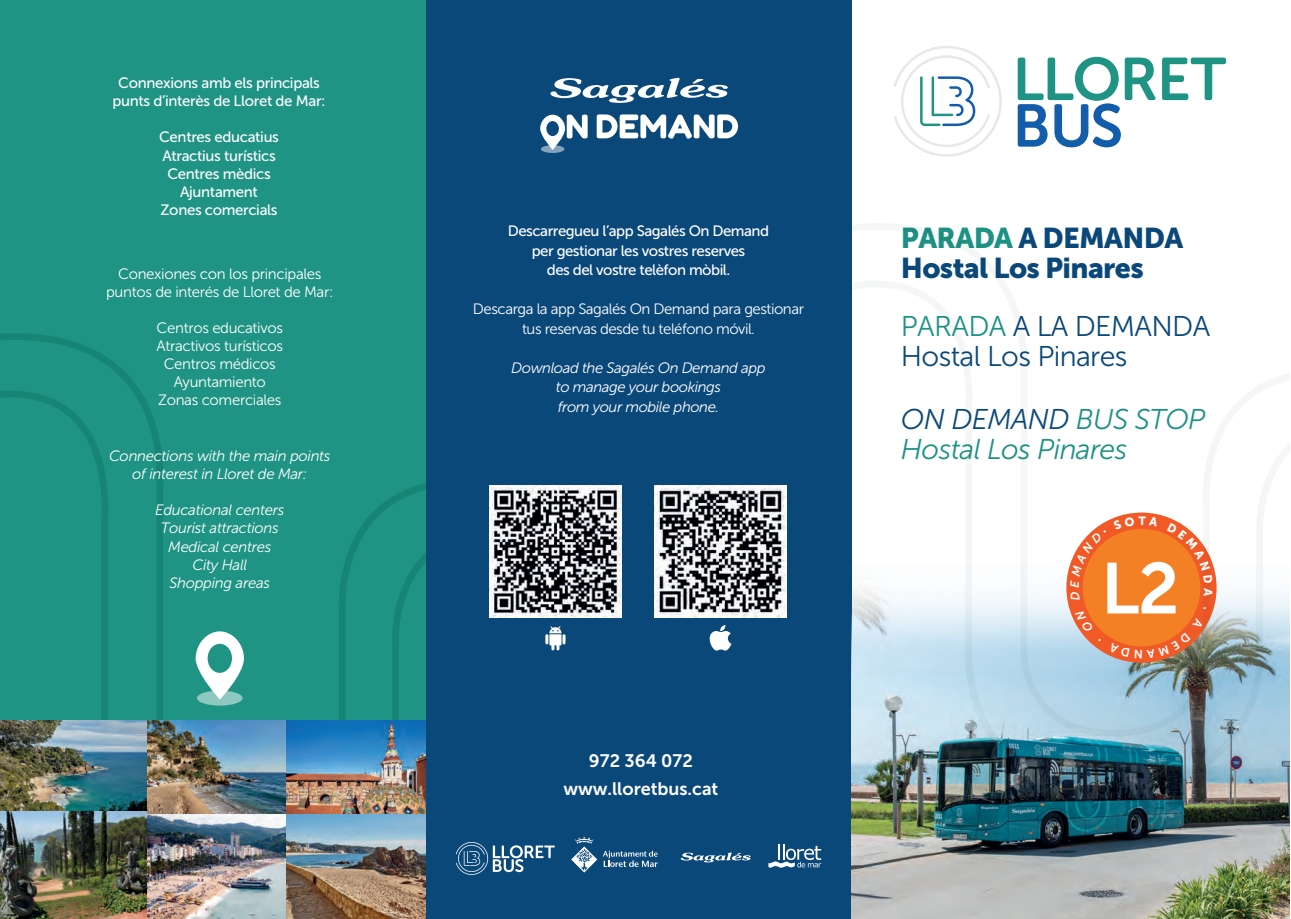
<style>
.page{position:relative;width:1291px;height:919px;background:#fff}
.page>*{position:absolute;margin:0;border:0;box-sizing:border-box;transform-origin:0 0}
.t1{font:28.5px/30px "Museo Sans 300";letter-spacing:-.025em;color:#0b487a}
.t2{font:italic 28.5px/30px "Museo Sans 300";letter-spacing:-.025em;color:#1d9284}
.t3{font:28.5px/30px "Museo Sans 900";letter-spacing:-.025em;color:#0b487a}
.t4{font:18px "Museo Sans 700";color:#fff}
.t5{font:15px/18px "Museo Sans 500";letter-spacing:-.025em;color:#fff;text-align:center}
.t6{font:15px/18px "Museo Sans 300";letter-spacing:-.025em;color:#fff;text-align:center}
.t7{font:italic 15px/18px "Museo Sans 300";letter-spacing:-.025em;color:#fff;text-align:center}
.s1{color:#1d9284}
.s2{color:#0b487a}
</style>
<div class="page">
<div style="left:425px;top:0;width:426px;height:918px;background:#0b487a"></div>
<img style="left:851px;top:794px;width:438px;height:124px">
<div style="left:0;top:0;width:425px;height:906px;background:#1f9384"></div>
<svg style="left:1162px;top:58px;width:63px;height:42px"></svg>
<svg style="left:1017px;top:57px;width:138px;height:90px"></svg>
<svg style="left:894px;top:46px;width:107px;height:111px"></svg>
<svg style="left:571px;top:837px;width:86px;height:36px"></svg>
<svg style="left:768px;top:844px;width:53px;height:23px"></svg>
<svg style="left:456px;top:842px;width:98px;height:32px"></svg>
<svg style="left:680px;top:852px;width:70px;height:10px"></svg>
<svg style="left:851px;top:280px;width:438px;height:514px"></svg>
<svg style="left:0;top:333px;width:139px;height:57px"></svg>
<svg style="left:0;top:390px;width:425px;height:330px"></svg>
<svg style="left:550px;top:78px;width:177px;height:25px"></svg>
<svg style="left:596px;top:114px;width:142px;height:25px"></svg>
<div style="left:541px;top:145px;width:23px;height:8px;background:#84a3bc;border-radius:50%"></div>
<svg style="left:540px;top:114px;width:47px;height:36px"></svg>
<img style="left:489px;top:485px;width:132px;height:132px">
<img style="left:654px;top:485px;width:132px;height:132px">
<svg style="left:545px;top:626px;width:20px;height:24px"></svg>
<svg style="left:709px;top:625px;width:22px;height:25px"></svg>
<img style="left:0;top:720px;width:425px;height:198px">
<div style="left:197px;top:690px;width:46px;height:15px;background:#8ec8c1;border-radius:50%"></div>
<svg style="left:196px;top:631px;width:48px;height:68px"></svg>
<svg style="left:1070px;top:516px;width:142px;height:142px;background:#ee8a51"></svg>
<p class="t5" style="left:112px;top:74px;width:214px">Connexions amb els principals punts d’interès de Lloret de Mar:</p>
<p class="t5" style="left:159px;top:128px;width:121px">Centres educatius<br>Atractius turístics<br>Centres mèdics<br>Ajuntament<br>Zones comercials</p>
<p class="t6" style="left:106px;top:264px;width:229px">Conexiones con los principales puntos de interés de Lloret de Mar:</p>
<p class="t6" style="left:156px;top:318px;width:128px">Centros educativos<br>Atractivos turísticos<br>Centros médicos<br>Ayuntamiento<br>Zonas comerciales</p>
<p class="t7" style="left:109px;top:447px;width:223px">Connections with the main points of interest in Lloret de Mar:</p>
<p class="t7" style="left:155px;top:501px;width:131px">Educational centers<br>Tourist attractions<br>Medical centres<br>City Hall<br>Shopping areas</p>
<p class="t5" style="left:508px;top:221px;width:263px;line-height:19.5px">Descarregueu l’app Sagalés On Demand per gestionar les vostres reserves<br>des del vostre telèfon mòbil.</p>
<p class="t6" style="left:473px;top:299px;width:332px;line-height:19.5px">Descarga la app Sagalés On Demand para gestionar tus reservas desde tu teléfono móvil.</p>
<p class="t7" style="left:511px;top:358px;width:256px;line-height:19.5px">Download the Sagalés On Demand app to manage your bookings<br>from your mobile phone.</p>
<h1 class="t3" style="left:900px;top:223px;width:284px"><span class="s1">PARADA</span> A DEMANDA<br>Hostal Los Pinares</h1>
<h1 class="t1" style="left:900px;top:311px;width:311px"><span class="s1">PARADA</span> A LA DEMANDA<br>Hostal Los Pinares</h1>
<h1 class="t2" style="left:900px;top:404px;width:306px"><span class="s2">ON DEMAND</span> BUS STOP<br>Hostal Los Pinares</h1>
<p class="t4" style="left:589px;top:750px;width:105px">972 364 072</p>
<p class="t4" style="left:563px;top:778px;width:156px">www.lloretbus.cat</p>
</div>
